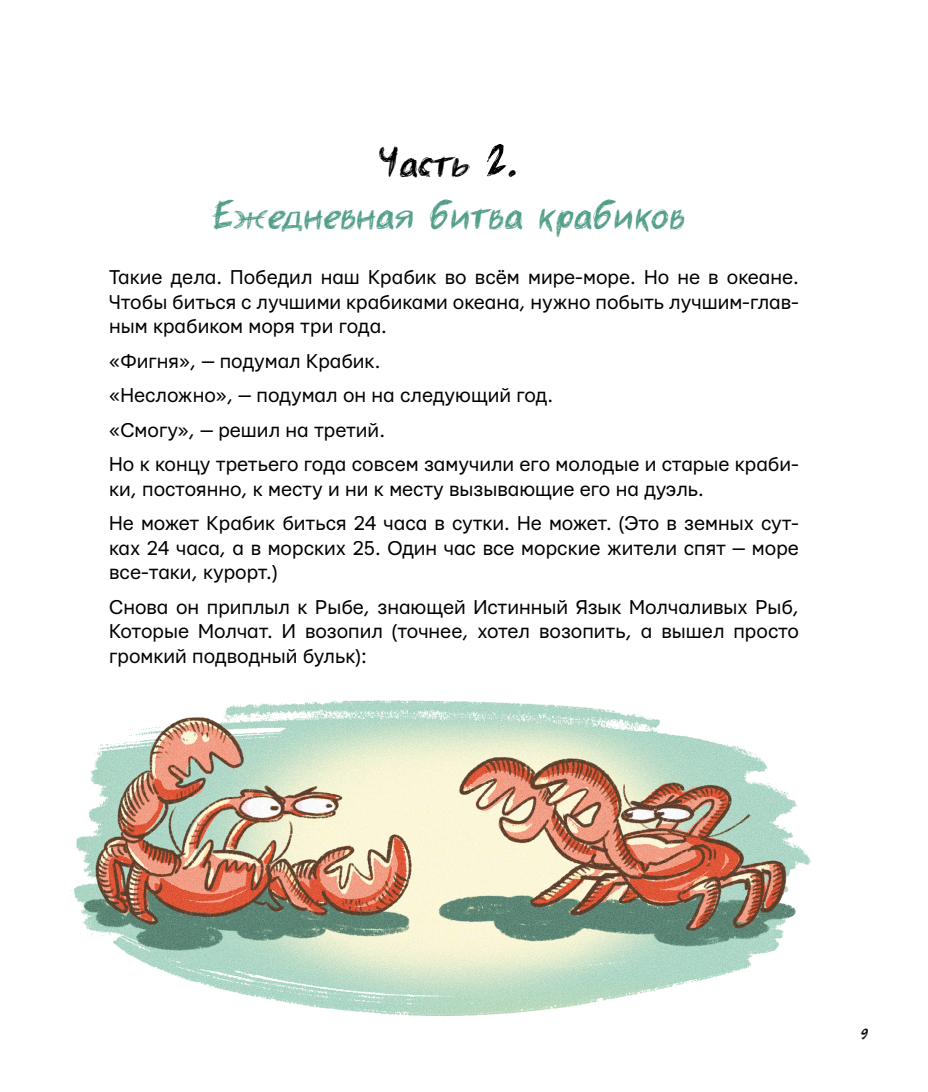
<style>
.page{position:relative;width:928px;height:1092px;background:#fff}
.page>*{position:absolute;margin:0;border:0;box-sizing:border-box;transform-origin:0 0}
.t1{font:42px/52.5px "beermoney";color:#539f8b;text-align:center}
.t2{font:21px/24.5px "Mariupol";color:#000}
.t3{font:21px "beermoney";color:#000}
.s1{color:#000}
.s2{font-size:56px;color:#000}
</style>
<div class="page">
<img style="left:71px;top:700px;width:740px;height:317px">
<h1 class="t1" style="left:213px;top:135px;width:474px"><span class="s1">Часть</span> <span class="s2">2</span><span class="s1">.<br></span>Ежедневная битва крабиков</h1>
<p class="t2" style="left:109px;top:265px;width:691px;text-align:justify">Такие дела. Победил наш Крабик во всём мире-море. Но не в океане.<br>Чтобы биться с лучшими крабиками океана, нужно побыть лучшим-глав&shy;ным крабиком моря три года.</p>
<p class="t2" style="left:109px;top:344px;width:691px;line-height:34.5px">«Фигня», — подумал Крабик.<br>«Несложно», — подумал он на следующий год.<br>«Смогу», — решил на третий.<br>Но к концу третьего года совсем замучили его молодые и старые краби-</p>
<p class="t2" style="left:109px;top:471px;width:691px;line-height:34.5px">ки, постоянно, к месту и ни к месту вызывающие его на дуэль.<br>Не может Крабик биться 24 часа в сутки. Не может. (Это в земных сут-</p>
<p class="t2" style="left:109px;top:535px;width:691px">ках 24 часа, а в морских 25. Один час все морские жители спят — море все-таки, курорт.)</p>
<p class="t2" style="left:109px;top:594px;width:691px;text-align:justify">Снова он приплыл к Рыбе, знающей Истинный Язык Молчаливых Рыб, Которые Молчат. И возопил (точнее, хотел возопить, а вышел просто громкий подводный бульк):</p>
<p class="t3" style="left:860px;top:1018px;width:8px">9</p>
</div>
